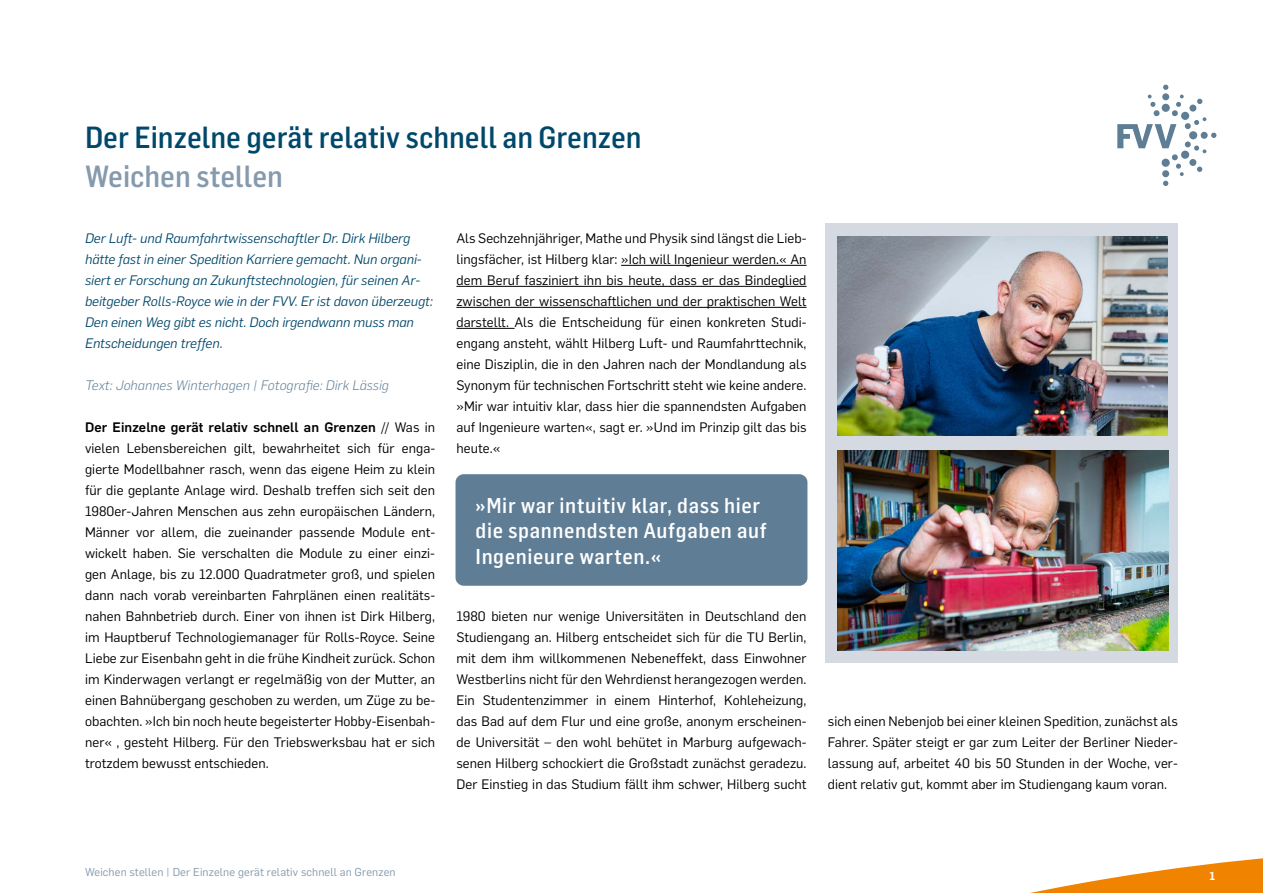
<style>
.page{position:relative;width:1263px;height:893px;background:#fff}
.page>*{position:absolute;margin:0;border:0;box-sizing:border-box;transform-origin:0 0}
.t1{font:500 30px "Flama Semicond";color:#00486b}
.t2{font:500 30px "Flama Semicond";color:#859aad}
.t3{font:500 21px/25.5px "Flama Semicond";letter-spacing:.03em;color:#fff}
.t4{font:13.5px/21px "Flama";letter-spacing:.005em;color:#000;text-align:justify}
.t5{font:italic 13.5px/21px "Flama";color:#00486b}
.t6{font:italic 300 13.5px "Flama";letter-spacing:.01em;color:#5e7e95}
.t7{font:11.25px "Flama";letter-spacing:.01em;color:#859aad}
.t8{font:600 11.25px "Flama";color:#fff}
.s1{font-weight:500}
</style>
<div class="page">
<svg style="left:1117px;top:85px;width:99px;height:101px"></svg>
<svg style="left:1030px;top:858px;width:233px;height:35px"></svg>
<div style="left:826px;top:223px;width:352px;height:440px;background:#d5dae2"></div>
<hr style="left:621px;top:265px;width:185px;height:1px;background:#000">
<hr style="left:456px;top:286px;width:350px;height:1px;background:#000">
<hr style="left:456px;top:307px;width:350px;height:1px;background:#000">
<hr style="left:456px;top:328px;width:59px;height:1px;background:#000">
<div style="left:455px;top:474px;width:353px;height:112px;background:#5f7e96"></div>
<img style="left:837px;top:236px;width:330px;height:200px">
<img style="left:838px;top:451px;width:330px;height:200px">
<h1 class="t1" style="left:85px;top:118px;width:558px">Der Einzelne gerät relativ schnell an Grenzen</h1>
<h1 class="t2" style="left:85px;top:157px;width:199px">Weichen stellen</h1>
<p class="t5" style="left:85px;top:227px;width:349px">Der Luft- und Raumfahrtwissenschaftler Dr. Dirk Hilberg hätte fast in einer Spedition Karriere gemacht. Nun organi&shy;siert er Forschung an Zukunftstechnologien, für seinen Ar&shy;beitgeber Rolls-Royce wie in der FVV. Er ist davon überzeugt:<br>Den einen Weg gibt es nicht. Doch irgendwann muss man Entscheidungen treffen.</p>
<p class="t6" style="left:85px;top:375px;width:305px">Text: Johannes Winterhagen | Fotografie: Dirk Lässig</p>
<p class="t4" style="left:85px;top:416px;width:352px"><span class="s1">Der Einzelne gerät relativ schnell an Grenzen</span> // Was in vielen Lebensbereichen gilt, bewahrheitet sich für enga&shy;gierte Modellbahner rasch, wenn das eigene Heim zu klein für die geplante Anlage wird. Deshalb treffen sich seit den 1980er-Jahren Menschen aus zehn europäischen Ländern, Männer vor allem, die zueinander passende Module ent&shy;wickelt haben. Sie verschalten die Module zu einer einzi&shy;gen Anlage, bis zu 12.000 Quadratmeter groß, und spielen dann nach vorab vereinbarten Fahrplänen einen realitäts&shy;nahen Bahnbetrieb durch. Einer von ihnen ist Dirk Hilberg, im Hauptberuf Technologiemanager für Rolls-Royce. Seine Liebe zur Eisenbahn geht in die frühe Kindheit zurück. Schon im Kinderwagen verlangt er regelmäßig von der Mutter, an einen Bahnübergang geschoben zu werden, um Züge zu be&shy;obachten. »Ich bin noch heute begeisterter Hobby-Eisenbah&shy;ner« , gesteht Hilberg. Für den Triebswerksbau hat er sich trotzdem bewusst entschieden.</p>
<p class="t4" style="left:456px;top:227px;width:352px">Als Sechzehnjähriger, Mathe und Physik sind längst die Lieb&shy;lingsfächer, ist Hilberg klar: »Ich will Ingenieur werden.« An dem Beruf fasziniert ihn bis heute, dass er das Bindeglied zwischen der wissenschaftlichen und der praktischen Welt darstellt. Als die Entscheidung für einen konkreten Studi&shy;engang ansteht, wählt Hilberg Luft- und Raumfahrttechnik, eine Disziplin, die in den Jahren nach der Mondlandung als Synonym für technischen Fortschritt steht wie keine andere. »Mir war intuitiv klar, dass hier die spannendsten Aufgaben auf Ingenieure warten«, sagt er. »Und im Prinzip gilt das bis heute.«</p>
<h2 class="t3" style="left:475px;top:492px;width:293px">»Mir war intuitiv klar, dass hier die spannendsten Aufgaben auf<br>Ingenieure warten.«</h2>
<p class="t4" style="left:456px;top:605px;width:352px">1980 bieten nur wenige Universitäten in Deutschland den Studiengang an. Hilberg entscheidet sich für die TU Berlin, mit dem ihm willkommenen Nebeneffekt, dass Einwohner Westberlins nicht für den Wehrdienst herangezogen werden.<br>Ein Studentenzimmer in einem Hinterhof, Kohleheizung, das Bad auf dem Flur und eine große, anonym erscheinen&shy;de Universität – den wohl behütet in Marburg aufgewach&shy;senen Hilberg schockiert die Großstadt zunächst geradezu.<br>Der Einstieg in das Studium fällt ihm schwer, Hilberg sucht</p>
<p class="t4" style="left:828px;top:710px;width:352px">sich einen Nebenjob bei einer kleinen Spedition, zunächst als Fahrer. Später steigt er gar zum Leiter der Berliner Nieder&shy;lassung auf, arbeitet 40 bis 50 Stunden in der Woche, ver&shy;dient relativ gut, kommt aber im Studiengang kaum voran.</p>
<p class="t7" style="left:85px;top:863px;width:312px">Weichen stellen | Der Einzelne gerät relativ schnell an Grenzen</p>
<p class="t8" style="left:1209px;top:867px;width:7px">1</p>
</div>
